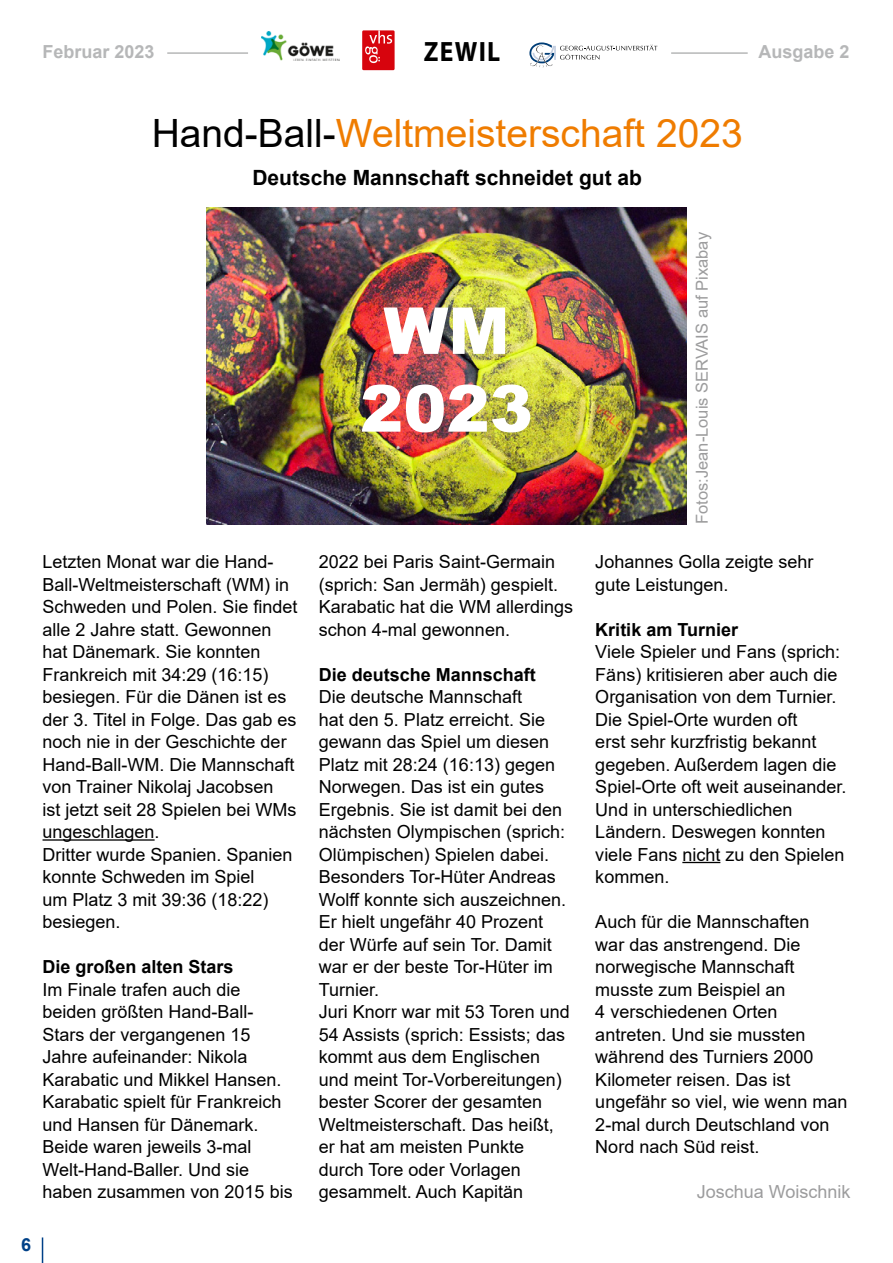
<style>
.page{position:relative;width:893px;height:1263px;background:#fff}
.page>*{position:absolute;margin:0;border:0;box-sizing:border-box;transform-origin:0 0}
.t1{font:900 64.8px/77.7px "Arial";color:#fff;text-align:center}
.t2{font:39px "Arial";color:#ef7c00}
.t3{font:700 28.05px "Myriad Pro";letter-spacing:.05em;color:#000;scale:.91 1}
.t4{font:700 21px "Arial";color:#000}
.t5{font:18px/22.5px "Arial";color:#000}
.t6{font:700 18px "Arial";color:#000}
.t7{font:700 18px "Arial";color:#b6b7b8}
.t8{font:18px "Arial";color:#9c9c9d}
.t9{font:700 18px "Arial";color:#004188}
.t10{font:16.5px "Arial";color:#9c9c9d}
.s1{color:#000}
</style>
<div class="page">
<svg style="left:42px;top:1237px;width:1px;height:26px"></svg>
<hr style="left:43px;top:839px;width:112px;height:2px;background:#000">
<hr style="left:682px;top:862px;width:38px;height:1px;background:#000">
<img style="left:206px;top:207px;width:480px;height:317px">
<hr style="left:167px;top:52px;width:81px;height:2px;background:#b6b7b8">
<hr style="left:671px;top:52px;width:77px;height:2px;background:#b6b7b8">
<svg style="left:529px;top:42px;width:128px;height:25px"></svg>
<img style="left:261px;top:32px;width:78px;height:29px">
<div style="left:362px;top:31px;width:33px;height:39px;background:#d7040d"></div>
<svg style="left:365px;top:31px;width:27px;height:32px"></svg>
<p class="t7" style="left:43px;top:39px;width:114px">Februar 2023</p>
<h3 class="t3" style="left:424px;top:33px;width:86px">ZEWIL</h3>
<p class="t7" style="left:759px;top:39px;width:93px">Ausgabe 2</p>
<h2 class="t2" style="left:152px;top:107px;width:592px"><span class="s1">Hand-Ball-</span>Weltmeisterschaft 2023</h2>
<p class="t4" style="left:252px;top:163px;width:391px">Deutsche Mannschaft schneidet gut ab</p>
<h1 class="t1" style="left:360px;top:290px;width:174px">WM<br>2023</h1>
<p class="t5" style="left:43px;top:550px;width:257px">Letzten Monat war die Hand-<br>Ball-Weltmeisterschaft (WM) in<br>Schweden und Polen. Sie findet alle 2 Jahre statt. Gewonnen hat Dänemark. Sie konnten<br>Frankreich mit 34:29 (16:15) besiegen. Für die Dänen ist es der 3. Titel in Folge. Das gab es noch nie in der Geschichte der<br>Hand-Ball-WM. Die Mannschaft von Trainer Nikolaj Jacobsen<br>ist jetzt seit 28 Spielen bei WMs ungeschlagen.<br>Dritter wurde Spanien. Spanien konnte Schweden im Spiel<br>um Platz 3 mit 39:36 (18:22) besiegen.</p>
<p class="t6" style="left:43px;top:954px;width:193px">Die großen alten Stars</p>
<p class="t5" style="left:43px;top:978px;width:252px">Im Finale trafen auch die beiden größten Hand-Ball-<br>Stars der vergangenen 15<br>Jahre aufeinander: Nikola<br>Karabatic und Mikkel Hansen.<br>Karabatic spielt für Frankreich und Hansen für Dänemark.<br>Beide waren jeweils 3-mal<br>Welt-Hand-Baller. Und sie haben zusammen von 2015 bis</p>
<p class="t9" style="left:21px;top:1231px;width:12px">6</p>
<p class="t5" style="left:319px;top:550px;width:256px">2022 bei Paris Saint-Germain (sprich: San Jermäh) gespielt.<br>Karabatic hat die WM allerdings schon 4-mal gewonnen.</p>
<p class="t6" style="left:319px;top:661px;width:219px">Die deutsche Mannschaft</p>
<p class="t5" style="left:319px;top:685px;width:252px">Die deutsche Mannschaft<br>hat den 5. Platz erreicht. Sie gewann das Spiel um diesen<br>Platz mit 28:24 (16:13) gegen<br>Norwegen. Das ist ein gutes<br>Ergebnis. Sie ist damit bei den nächsten Olympischen (sprich:<br>Olümpischen) Spielen dabei.<br>Besonders Tor-Hüter Andreas<br>Wolff konnte sich auszeichnen.<br>Er hielt ungefähr 40 Prozent der Würfe auf sein Tor. Damit war er der beste Tor-Hüter im<br>Turnier.<br>Juri Knorr war mit 53 Toren und<br>54 Assists (sprich: Essists; das kommt aus dem Englischen und meint Tor-Vorbereitungen) bester Scorer der gesamten<br>Weltmeisterschaft. Das heißt, er hat am meisten Punkte durch Tore oder Vorlagen gesammelt. Auch Kapitän</p>
<p class="t10" style="left:691px;top:524px;width:293px;rotate:-90deg">Fotos:Jean-Louis SERVAIS auf Pixabay</p>
<p class="t5" style="left:595px;top:550px;width:220px">Johannes Golla zeigte sehr gute Leistungen.</p>
<p class="t6" style="left:595px;top:616px;width:144px">Kritik am Turnier</p>
<p class="t5" style="left:595px;top:640px;width:253px">Viele Spieler und Fans (sprich:<br>Fäns) kritisieren aber auch die<br>Organisation von dem Turnier.<br>Die Spiel-Orte wurden oft<br>erst sehr kurzfristig bekannt gegeben. Außerdem lagen die<br>Spiel-Orte oft weit auseinander.<br>Und in unterschiedlichen<br>Ländern. Deswegen konnten viele Fans nicht zu den Spielen kommen.</p>
<p class="t5" style="left:595px;top:910px;width:254px">Auch für die Mannschaften<br>war das anstrengend. Die norwegische Mannschaft musste zum Beispiel an<br>4 verschiedenen Orten antreten. Und sie mussten während des Turniers 2000<br>Kilometer reisen. Das ist ungefähr so viel, wie wenn man<br>2-mal durch Deutschland von<br>Nord nach Süd reist.</p>
<p class="t8" style="left:697px;top:1179px;width:155px">Joschua Woischnik</p>
</div>
